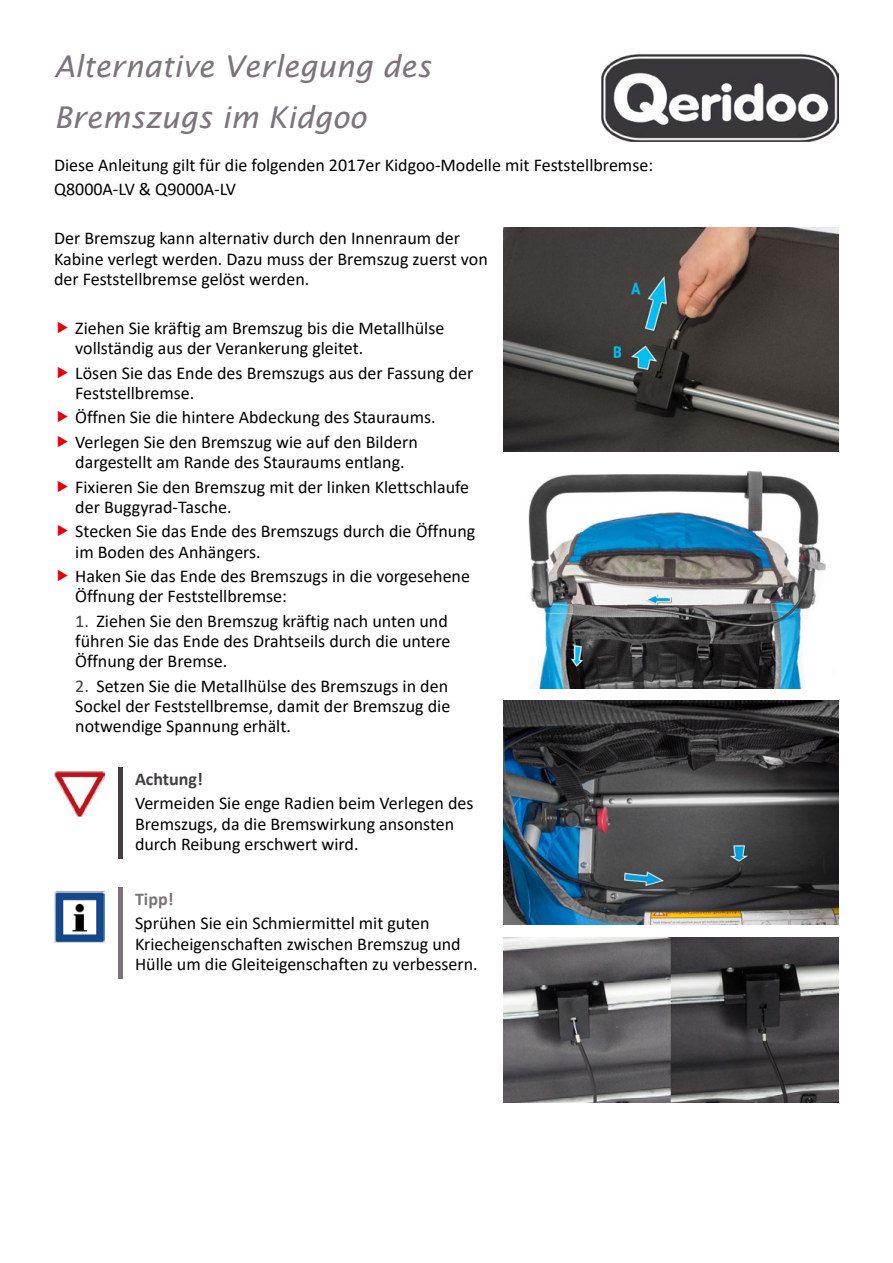
<style>
.page{position:relative;width:893px;height:1263px;background:#fff}
.page>*{position:absolute;margin:0;border:0;box-sizing:border-box;transform-origin:0 0}
.t1{font:italic 30px/51px "Lucida Sans";color:#7d737c}
.t2{font:18px/20.2px "Calibri";color:#000}
.t3{font:700 18px "Calibri";color:#423d41}
.t4{font:700 18px "Calibri";color:#7d737c}
.s1{color:#423d41}
</style>
<div class="page">
<img style="left:601px;top:54px;width:238px;height:87px">
<hr style="left:118px;top:767px;width:4px;height:91px;background:#423d41">
<img style="left:54px;top:771px;width:51px;height:46px">
<hr style="left:118px;top:887px;width:4px;height:91px;background:#7d737c">
<img style="left:54px;top:891px;width:51px;height:51px">
<img style="left:528px;top:470px;width:298px;height:218px">
<img style="left:503px;top:227px;width:336px;height:224px">
<img style="left:503px;top:701px;width:336px;height:224px">
<img style="left:503px;top:938px;width:336px;height:164px">
<h1 class="t1" style="left:54px;top:41px;width:378px">Alternative Verlegung des<br>Bremszugs im Kidgoo</h1>
<p class="t2" style="left:54px;top:152px;width:601px;line-height:24.5px">Diese Anleitung gilt für die folgenden 2017er Kidgoo-Modelle mit Feststellbremse:<br>Q8000A-LV &amp; Q9000A-LV</p>
<p class="t2" style="left:54px;top:228px;width:435px">Der Bremszug kann alternativ durch den Innenraum der<br>Kabine verlegt werden. Dazu muss der Bremszug zuerst von der Feststellbremse gelöst werden.</p>
<p class="t2" style="left:75px;top:317px;width:371px">Ziehen Sie kräftig am Bremszug bis die Metallhülse vollständig aus der Verankerung gleitet.</p>
<p class="t2" style="left:75px;top:362px;width:400px">Lösen Sie das Ende des Bremszugs aus der Fassung der<br>Feststellbremse.</p>
<p class="t2" style="left:75px;top:405px;width:362px;line-height:24.5px">Öffnen Sie die hintere Abdeckung des Stauraums.<br>Verlegen Sie den Bremszug wie auf den Bildern</p>
<p class="t2" style="left:75px;top:449px;width:395px;line-height:24.5px">dargestellt am Rande des Stauraums entlang.<br>Fixieren Sie den Bremszug mit der linken Klettschlaufe</p>
<p class="t2" style="left:75px;top:494px;width:401px;line-height:24.5px">der Buggyrad-Tasche.<br>Stecken Sie das Ende des Bremszugs durch die Öffnung</p>
<p class="t2" style="left:75px;top:539px;width:396px;line-height:24.5px">im Boden des Anhängers.<br>Haken Sie das Ende des Bremszugs in die vorgesehene</p>
<p class="t2" style="left:75px;top:586px;width:213px">Öffnung der Feststellbremse:</p>
<p class="t2" style="left:75px;top:610px;width:377px"><span class="s1">1.</span> Ziehen Sie den Bremszug kräftig nach unten und führen Sie das Ende des Drahtseils durch die untere<br>Öffnung der Bremse.</p>
<p class="t2" style="left:75px;top:675px;width:377px"><span class="s1">2.</span> Setzen Sie die Metallhülse des Bremszugs in den<br>Sockel der Feststellbremse, damit der Bremszug die notwendige Spannung erhält.</p>
<p class="t3" style="left:135px;top:766px;width:69px">Achtung!</p>
<p class="t2" style="left:135px;top:793px;width:340px">Vermeiden Sie enge Radien beim Verlegen des<br>Bremszugs, da die Bremswirkung ansonsten durch Reibung erschwert wird.</p>
<p class="t4" style="left:135px;top:886px;width:40px">Tipp!</p>
<p class="t2" style="left:135px;top:913px;width:344px">Sprühen Sie ein Schmiermittel mit guten<br>Kriecheigenschaften zwischen Bremszug und<br>Hülle um die Gleiteigenschaften zu verbessern.</p>
</div>
